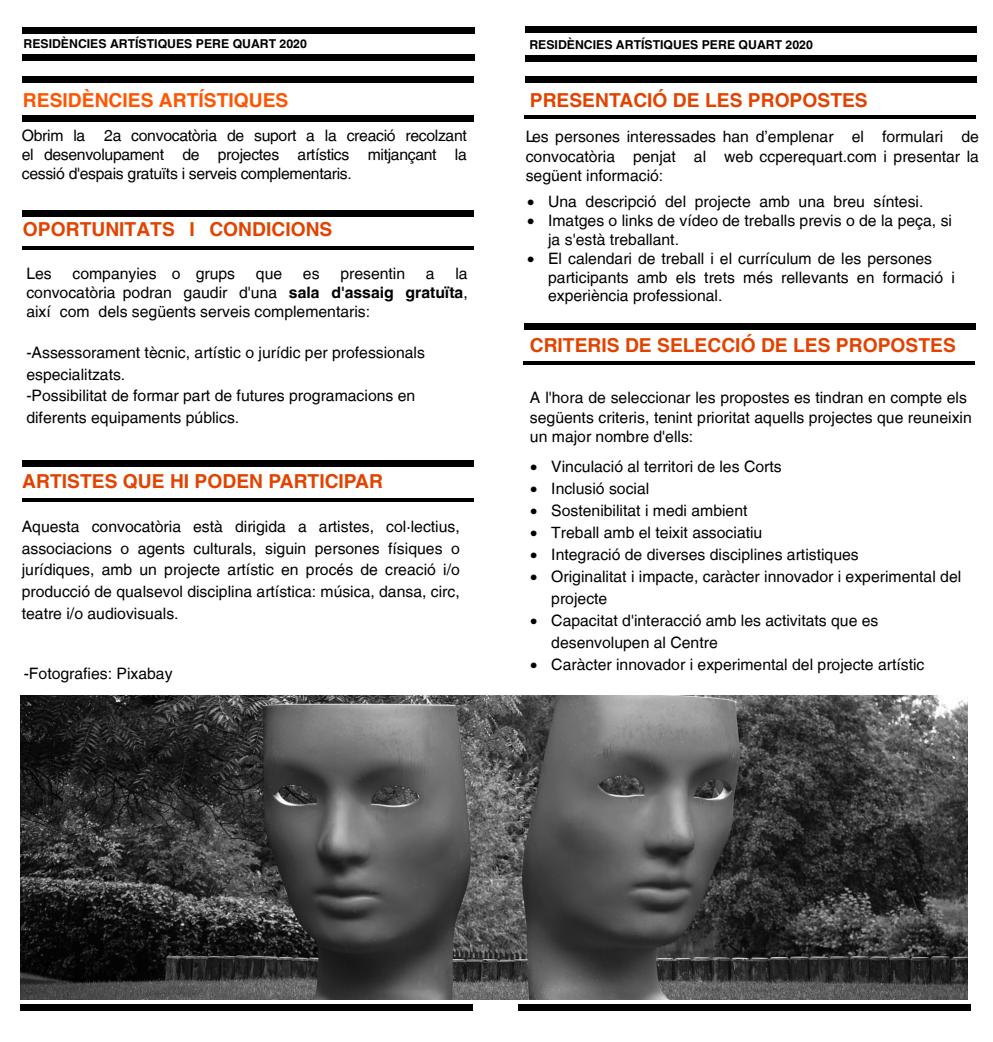
<style>
.page{position:relative;width:993px;height:1042px;background:#fff}
.page>*{position:absolute;margin:0;border:0;box-sizing:border-box;transform-origin:0 0}
.t1{font:700 19.25px "Helvetica LT";color:#e24301}
.t2{font:700 19.25px "Helvetica LT";color:#e24301}
.t3{font:700 19.25px "Helvetica LT";color:#f50}
.t4{font:15.75px/21.7px "Helvetica LT";color:#000}
.t5{font:700 12.25px "Helvetica LT";color:#000}
.s1{font-weight:700}
</style>
<div class="page">
<div style="left:22px;top:27px;width:452px;height:6px;background:#000"></div>
<div style="left:524px;top:27px;width:452px;height:6px;background:#000"></div>
<div style="left:22px;top:54px;width:452px;height:6px;background:#000"></div>
<div style="left:524px;top:55px;width:452px;height:6px;background:#000"></div>
<div style="left:22px;top:77px;width:451px;height:6px;background:#000"></div>
<div style="left:22px;top:115px;width:451px;height:7px;background:#000"></div>
<div style="left:22px;top:210px;width:451px;height:6px;background:#000"></div>
<hr style="left:22px;top:246px;width:451px;height:3px;background:#000">
<div style="left:22px;top:460px;width:451px;height:6px;background:#000"></div>
<hr style="left:22px;top:498px;width:451px;height:3px;background:#000">
<hr style="left:523px;top:115px;width:452px;height:3px;background:#000">
<div style="left:524px;top:324px;width:451px;height:6px;background:#000"></div>
<div style="left:518px;top:1004px;width:452px;height:6px;background:#000"></div>
<div style="left:21px;top:1004px;width:452px;height:6px;background:#000"></div>
<img style="left:21px;top:695px;width:946px;height:305px">
<div style="left:525px;top:77px;width:451px;height:6px;background:#000"></div>
<hr style="left:523px;top:361px;width:451px;height:4px;background:#000">
<p class="t5" style="left:23px;top:36px;width:285px">RESIDÈNCIES ARTÍSTIQUES PERE QUART 2020</p>
<p class="t3" style="left:23px;top:88px;width:267px">RESIDÈNCIES ARTÍSTIQUES</p>
<p class="t4" style="left:22px;top:126px;width:446px;line-height:19.2px;text-align:justify">Obrim la 2a convocatòria de suport a la creació recolzant el desenvolupament de projectes artístics mitjançant la cessió d'espais gratuïts i serveis complementaris.</p>
<p class="t2" style="left:23px;top:218px;width:311px">OPORTUNITATS I CONDICIONS</p>
<p class="t4" style="left:26px;top:264px;width:443px;line-height:18.9px;text-align:justify;text-indent:429px">la convocatòria podran gaudir d'una <span class="s1">sala d'assaig gratuïta</span>, així com dels següents serveis complementaris:</p>
<p class="t4" style="left:26px;top:341px;width:400px">-Assessorament tècnic, artístic o jurídic per professionals especialitzats.<br>-Possibilitat de formar part de futures programacions en diferents equipaments públics.</p>
<p class="t4" style="left:26px;top:263px;width:27px">Les</p>
<p class="t4" style="left:72px;top:263px;width:164px">companyies o grups</p>
<p class="t4" style="left:256px;top:263px;width:28px">que</p>
<p class="t4" style="left:303px;top:263px;width:18px">es</p>
<p class="t4" style="left:340px;top:263px;width:66px">presentin</p>
<p class="t4" style="left:426px;top:263px;width:10px">a</p>
<p class="t1" style="left:22px;top:470px;width:362px">ARTISTES QUE HI PODEN PARTICIPAR</p>
<p class="t4" style="left:22px;top:515px;width:439px;text-align:justify">Aquesta convocatòria està dirigida a artistes, col·lectius, associacions o agents culturals, siguin persones físiques o jurídiques, amb un projecte artístic en procés de creació i/o producció de qualsevol disciplina artística: música, dansa, circ, teatre i/o audiovisuals.</p>
<p class="t4" style="left:24px;top:663px;width:150px">-Fotografies: Pixabay</p>
<p class="t5" style="left:529px;top:38px;width:285px">RESIDÈNCIES ARTÍSTIQUES PERE QUART 2020</p>
<p class="t1" style="left:529px;top:88px;width:339px">PRESENTACIÓ DE LES PROPOSTES</p>
<p class="t4" style="left:525px;top:127px;width:454px;line-height:19.2px;text-align:justify">Les persones interessades han d’emplenar el formulari de convocatòria penjat al web ccperequart.com i presentar la següent informació:</p>
<p class="t4" style="left:527px;top:190px;width:398px">• Una descripció del projecte amb una breu síntesi.</p>
<p class="t4" style="left:548px;top:211px;width:405px;line-height:18.9px;text-indent:-21px">• Imatges o links de vídeo de treballs previs o de la peça, si ja s'està treballant.</p>
<p class="t4" style="left:548px;top:249px;width:408px;line-height:18.9px;text-indent:-21px">• El calendari de treball i el currículum de les persones participants amb els trets més rellevants en formació i experiència professional.</p>
<p class="t1" style="left:529px;top:333px;width:427px">CRITERIS DE SELECCIÓ DE LES PROPOSTES</p>
<p class="t4" style="left:529px;top:388px;width:443px;line-height:19.2px">A l'hora de seleccionar les propostes es tindran en compte els següents criteris, tenint prioritat aquells projectes que reuneixin un major nombre d'ells:</p>
<p class="t4" style="left:530px;top:455px;width:253px">• Vinculació al territori de les Corts</p>
<p class="t4" style="left:530px;top:477px;width:121px">• Inclusió social</p>
<p class="t4" style="left:530px;top:499px;width:219px">• Sostenibilitat i medi ambient</p>
<p class="t4" style="left:530px;top:521px;width:233px">• Treball amb el teixit associatiu</p>
<p class="t4" style="left:530px;top:543px;width:330px">• Integració de diverses disciplines artistiques</p>
<p class="t4" style="left:551px;top:565px;width:411px;text-indent:-21px">• Originalitat i impacte, caràcter innovador i experimental del projecte</p>
<p class="t4" style="left:551px;top:609px;width:328px;text-indent:-21px">• Capacitat d'interacció amb les activitats que es desenvolupen al Centre</p>
<p class="t4" style="left:530px;top:654px;width:395px">• Caràcter innovador i experimental del projecte artístic</p>
</div>
